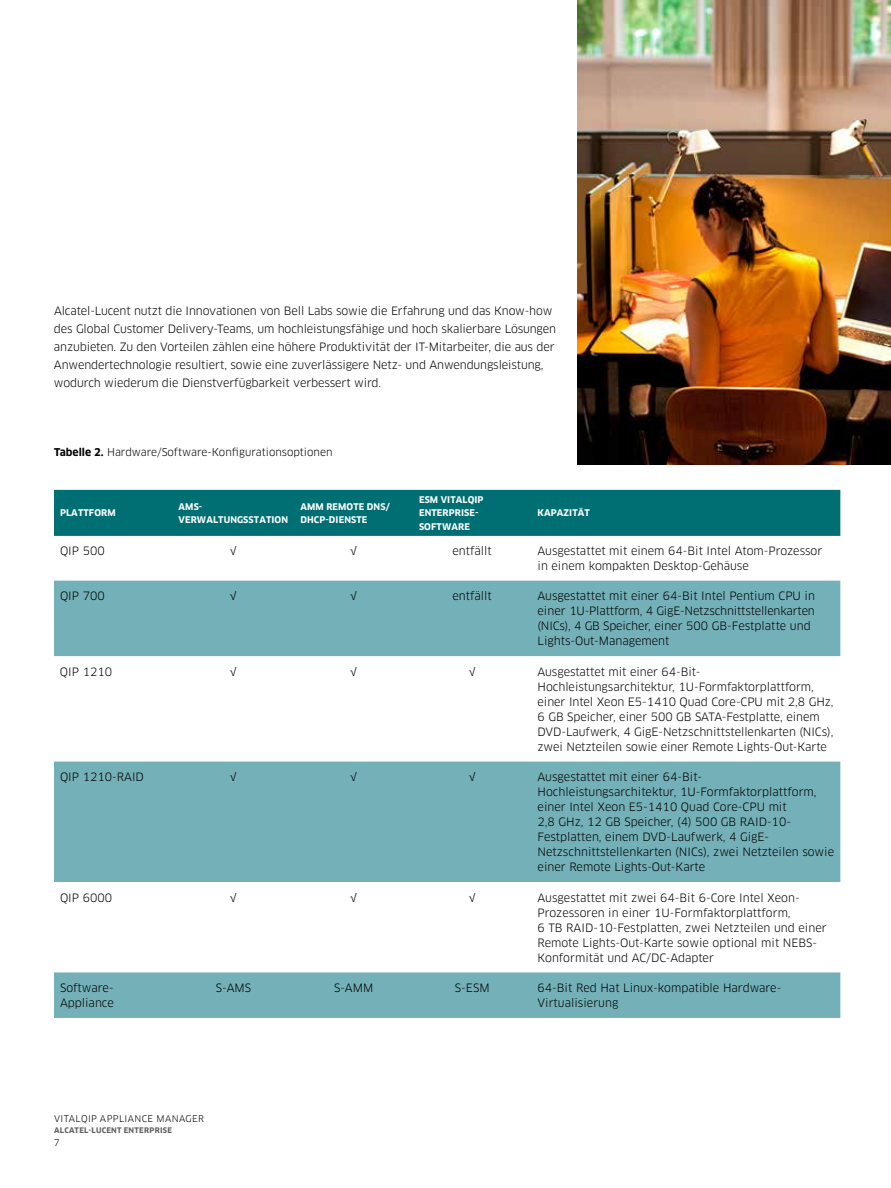
<style>
.page{position:relative;width:891px;height:1188px;background:#fff}
.page>*{position:absolute;margin:0;border:0;box-sizing:border-box;transform-origin:0 0}
.t1{font:11.25px/15px "Clan OT";letter-spacing:-.005em;color:#000}
.t2{font:10.5px "Clan OT";color:#000}
.t3{font:700 9px/13.5px "Clan OT";letter-spacing:.01em;color:#fff}
.t4{font:9px "Clan OT";letter-spacing:.04em;color:#000}
.t5{font:700 7.5px "Clan OT";letter-spacing:.035em;color:#5e5e5f}
.s1{font-weight:700}
</style>
<div class="page">
<div style="left:54px;top:490px;width:786px;height:46px;background:#006f74"></div>
<svg style="left:54px;top:581px;width:786px;height:437px;fill:#74b0b7"></svg>
<img style="left:578px;top:0;width:313px;height:465px">
<p class="t1" style="left:54px;top:302px;width:504px;line-height:18px">Alcatel‑Lucent nutzt die Innovationen von Bell Labs sowie die Erfahrung und das Know-how des Global Customer Delivery-Teams, um hochleistungsfähige und hoch skalierbare Lösungen anzubieten. Zu den Vorteilen zählen eine höhere Produktivität der IT-M itarbeiter, die aus der Anwendertechnologie resultiert, sowie eine zuverlässigere Netz- und Anwendungsleistung, wodurch wiederum die Dienstverfügbarkeit verbessert wird.</p>
<p class="t2" style="left:54px;top:446px;width:280px"><span class="s1">TABELLE 2.</span> Hardware/Software-Konfigurationsoptionen</p>
<p class="t3" style="left:60px;top:507px;width:56px">PLATTFORM</p>
<p class="t3" style="left:179px;top:500px;width:111px">AMS-<br>VERWALTUNGSSTATION</p>
<p class="t3" style="left:300px;top:500px;width:91px">AMM REMOTE DNS/<br>DHCP-DIENSTE</p>
<p class="t3" style="left:419px;top:493px;width:61px">ESM VITALQIP<br>ENTERPRISE-<br>SOFTWARE</p>
<p class="t3" style="left:538px;top:507px;width:54px">KA PAZITÄT</p>
<p class="t1" style="left:60px;top:543px;width:46px">QIP 500</p>
<p class="t1" style="left:230px;top:543px;width:8px">√</p>
<p class="t1" style="left:351px;top:543px;width:8px">√</p>
<p class="t1" style="left:453px;top:543px;width:41px">entfällt</p>
<p class="t1" style="left:538px;top:543px;width:286px">Ausgestattet mit einem 64-Bit Intel Atom-Prozessor in einem kompakten Desktop-Gehäuse</p>
<p class="t1" style="left:60px;top:589px;width:46px">QIP 700</p>
<p class="t1" style="left:230px;top:589px;width:8px">√</p>
<p class="t1" style="left:351px;top:589px;width:8px">√</p>
<p class="t1" style="left:453px;top:589px;width:41px">entfällt</p>
<p class="t1" style="left:538px;top:589px;width:279px">Ausgestattet mit einer 64-Bit Intel Pentium CPU in einer 1U-Plattform, 4 GigE-Netzschnittstellenkarten (NICs), 4 GB Speicher, einer 500 GB‑ Festplatte und Lights-Out-M anagement</p>
<p class="t1" style="left:60px;top:664px;width:54px">QIP 1210</p>
<p class="t1" style="left:230px;top:664px;width:8px">√</p>
<p class="t1" style="left:351px;top:664px;width:8px">√</p>
<p class="t1" style="left:469px;top:664px;width:8px">√</p>
<p class="t1" style="left:538px;top:664px;width:298px">Ausgestattet mit einer 64-Bit-Hochleistungsarchitektur, 1U-Formfaktorplattform, einer Intel Xeon E5-1410 Quad Core‑CPU mit 2,8 GHz, 6 GB Speicher, einer 500 GB SATA‑ Festplatte, einem DVD-Laufwerk, 4 GigE-Netzschnittstellenkarten (NICs), zwei Netzteilen sowie einer Remote Lights-Out-Karte</p>
<p class="t1" style="left:60px;top:770px;width:85px">QIP 1210-RAID</p>
<p class="t1" style="left:230px;top:770px;width:8px">√</p>
<p class="t1" style="left:351px;top:770px;width:8px">√</p>
<p class="t1" style="left:469px;top:770px;width:8px">√</p>
<p class="t1" style="left:538px;top:770px;width:298px">Ausgestattet mit einer 64-Bit-Hochleistungsarchitektur, 1U-Formfaktorplattform, einer Intel Xeon E5-1410 Quad Core‑CPU mit<br>2,8 GHz, 12 GB Speicher, (4) 500 GB RAID‑ 10- Festplatten, einem DVD-Laufwerk, 4 GigE-Netzschnittstellenkarten (NICs), zwei Netzteilen sowie einer Remote Lights-Out-Karte</p>
<p class="t1" style="left:60px;top:890px;width:54px">QIP 6000</p>
<p class="t1" style="left:230px;top:890px;width:8px">√</p>
<p class="t1" style="left:351px;top:890px;width:8px">√</p>
<p class="t1" style="left:469px;top:890px;width:8px">√</p>
<p class="t1" style="left:538px;top:890px;width:291px">Ausgestattet mit zwei 64-Bit 6-Core Intel Xeon-Prozessoren in einer 1U-Formfaktorplattform,<br>6 TB RAID-10-Festplatten, zwei Netzteilen und einer Remote Lights-Out-Karte sowie optional mit NEBS-Konformität und AC/DC-Adapter</p>
<p class="t1" style="left:60px;top:980px;width:55px">Software-<br>Appliance</p>
<p class="t1" style="left:216px;top:980px;width:37px">S-AM S</p>
<p class="t1" style="left:334px;top:980px;width:29px">S-AMM</p>
<p class="t1" style="left:455px;top:980px;width:34px">S-ESM</p>
<p class="t1" style="left:538px;top:980px;width:245px">64-Bit Red Hat Linux-kompatible Hardware-<br>Virtualisierung</p>
<p class="t4" style="left:54px;top:1113px;width:53px">VitalQI P App</p>
<p class="t4" style="left:119px;top:1113px;width:86px">liance Manager</p>
<p class="t5" style="left:54px;top:1126px;width:120px">ALCATEL-LUCENT ENTERPRISE</p>
<p class="t4" style="left:54px;top:1138px;width:7px">7</p>
</div>
